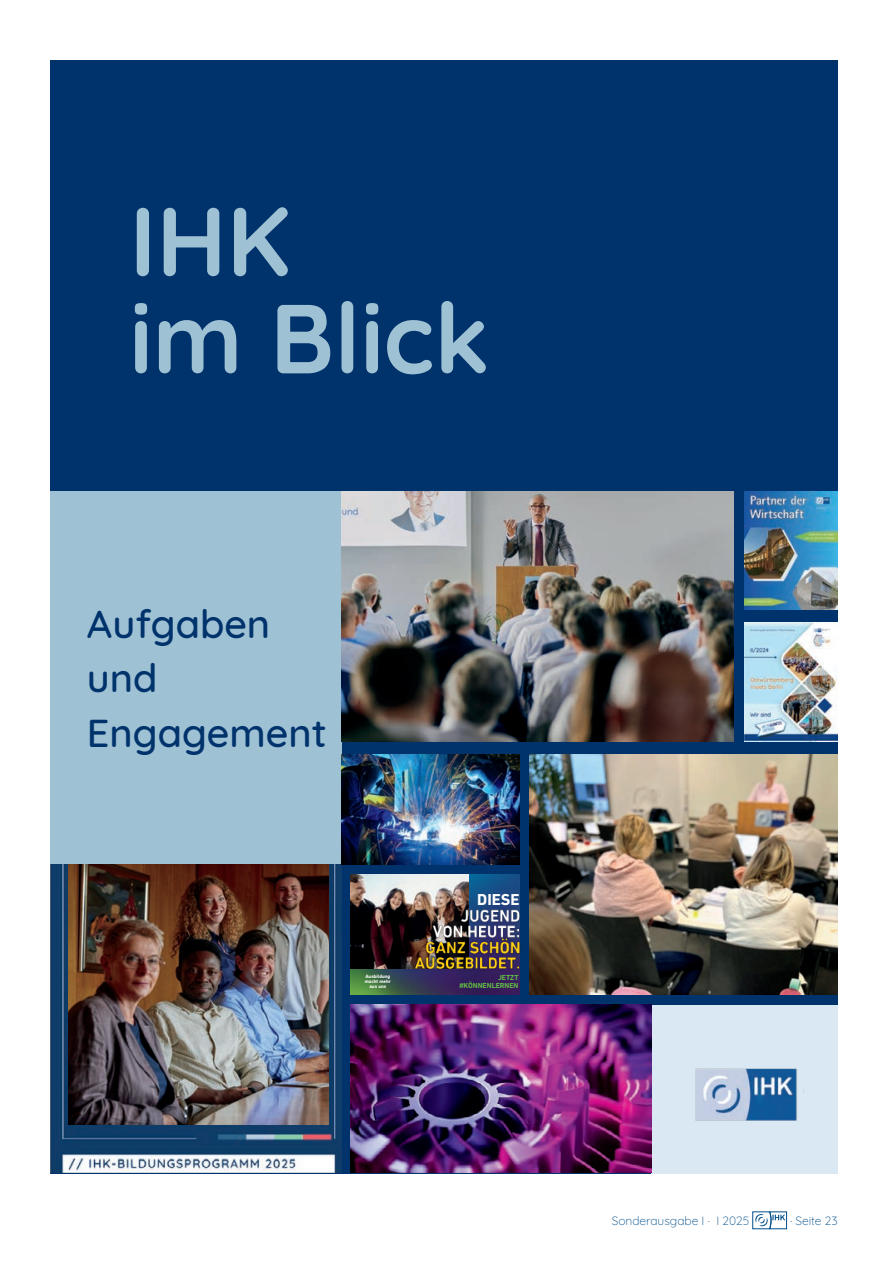
<style>
.page{position:relative;width:893px;height:1263px;background:#fff}
.page>*{position:absolute;margin:0;border:0;box-sizing:border-box;transform-origin:0 0}
.t1{font:700 97.8px/97.1px "Quicksand";color:#9fc1d4}
.t2{font:500 39.6px/54.4px "Quicksand";color:#00336c}
.t3{font:700 16.05px "DIN Next LT Pro";color:#fff}
.t4{font:300 12px "Quicksand";color:#004f8c}
.t5{font:700 7.35px/8.1px "DIN Next LT Pro";color:#60b946;text-align:right}
.t6{font:700 4.95px/5.2px "DIN Next LT Pro";color:#fff;text-align:center}
</style>
<div class="page">
<svg style="left:752px;top:1211px;width:35px;height:18px"></svg>
<svg style="left:50px;top:999px;width:1px;height:103px"></svg>
<div style="left:51px;top:60px;width:787px;height:1113px;background:#00336c"></div>
<div style="left:51px;top:491px;width:291px;height:373px;background:#9fc1d4"></div>
<div style="left:651px;top:1005px;width:187px;height:168px;background:#d9e8f2"></div>
<img style="left:695px;top:1068px;width:102px;height:53px">
<img style="left:342px;top:491px;width:392px;height:251px">
<img style="left:744px;top:623px;width:94px;height:119px">
<img style="left:744px;top:491px;width:94px;height:119px">
<img style="left:51px;top:864px;width:291px;height:308px">
<img style="left:529px;top:754px;width:309px;height:241px">
<img style="left:351px;top:1005px;width:300px;height:168px">
<img style="left:351px;top:875px;width:168px;height:120px">
<img style="left:342px;top:754px;width:177px;height:110px">
<img style="left:68px;top:864px;width:260px;height:260px">
<img style="left:351px;top:875px;width:118px;height:94px">
<img style="left:402px;top:951px;width:20px;height:18px">
<img style="left:422px;top:934px;width:98px;height:19px">
<img style="left:457px;top:906px;width:63px;height:15px">
<img style="left:429px;top:921px;width:91px;height:21px">
<img style="left:410px;top:953px;width:110px;height:21px">
<h1 class="t1" style="left:129px;top:185px;width:362px">IHK<br>im Blick</h1>
<h2 class="t2" style="left:87px;top:592px;width:241px">Aufgaben und<br>Engagement</h2>
<h3 class="t3" style="left:477px;top:890px;width:44px">DIESE</h3>
<p class="t6" style="left:365px;top:973px;width:28px">Ausbildung macht mehr aus uns</p>
<p class="t5" style="left:459px;top:973px;width:61px">JETZT #KÖNNENLERNEN</p>
<p class="t4" style="left:612px;top:1211px;width:139px">Sonderausgabe I · I 2025</p>
<p class="t4" style="left:790px;top:1211px;width:49px">· Seite 23</p>
</div>
